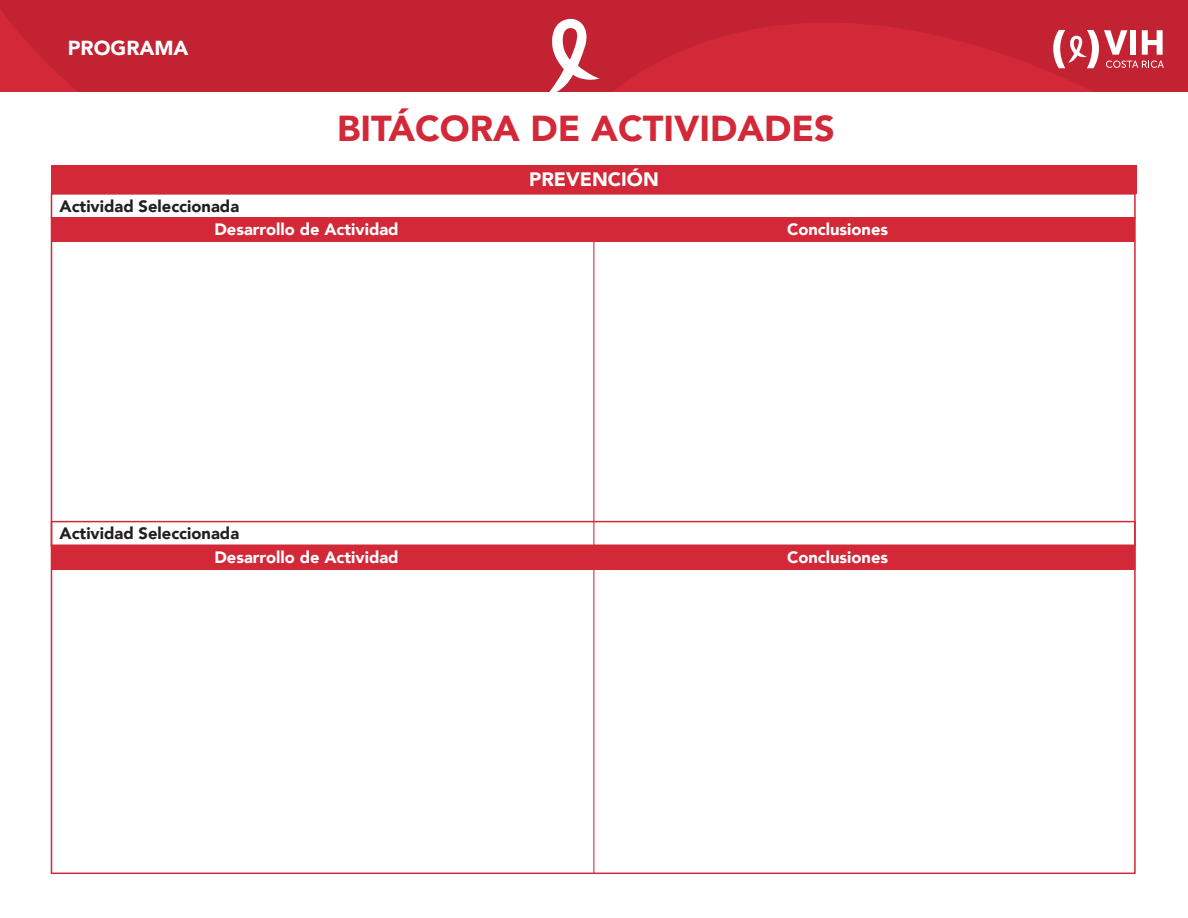
<style>
.page{position:relative;width:1188px;height:918px;background:#fff}
.page>*{position:absolute;margin:0;border:0;box-sizing:border-box;transform-origin:0 0}
.t1{font:900 36px "Avenir";color:#d32838}
.t2{font:900 20.25px "Avenir";color:#fff}
.t3{font:900 19.35px "Avenir";color:#fff}
.t4{font:900 16.5px "Avenir";color:#fff}
.t5{font:900 16.5px "Avenir";color:#231f20}
</style>
<div class="page">
<svg style="left:0;top:0;width:1188px;height:91px;background:#c62333"></svg>
<svg style="left:547px;top:19px;width:53px;height:72px"></svg>
<svg style="left:1053px;top:30px;width:111px;height:38px"></svg>
<div style="left:594px;top:218px;width:541px;height:24px;background:#d32838"></div>
<div style="left:51px;top:218px;width:543px;height:24px;background:#d32838"></div>
<div style="left:51px;top:165px;width:1086px;height:29px;background:#d32838"></div>
<div style="left:594px;top:546px;width:541px;height:23px;background:#d32838"></div>
<div style="left:51px;top:546px;width:543px;height:23px;background:#d32838"></div>
<div style="left:51px;top:193px;width:1085px;height:26px;border:2px solid #d32838"></div>
<hr style="left:593px;top:218px;width:1px;height:328px;background:#d32838">
<div style="left:51px;top:521px;width:1085px;height:25px;border:2px solid #d32838"></div>
<div style="left:51px;top:545px;width:543px;height:25px;border:1px solid #d32838"></div>
<div style="left:593px;top:545px;width:542px;height:25px;border:1px solid #d32838"></div>
<hr style="left:593px;top:546px;width:1px;height:327px;background:#d32838">
<p class="t2" style="left:68px;top:30px;width:122px">PROGRAMA</p>
<h1 class="t1" style="left:337px;top:98px;width:499px">BITÁCORA DE ACTIVIDADES</h1>
<p class="t3" style="left:529px;top:163px;width:131px">PREVENCIÓN</p>
<p class="t5" style="left:59px;top:192px;width:181px">Actividad Seleccionada</p>
<p class="t4" style="left:214px;top:215px;width:186px">Desarrollo de Actividad</p>
<p class="t4" style="left:787px;top:215px;width:103px">Conclusiones</p>
<p class="t5" style="left:59px;top:520px;width:181px">Actividad Seleccionada</p>
<p class="t4" style="left:214px;top:543px;width:186px">Desarrollo de Actividad</p>
<p class="t4" style="left:787px;top:543px;width:103px">Conclusiones</p>
</div>
